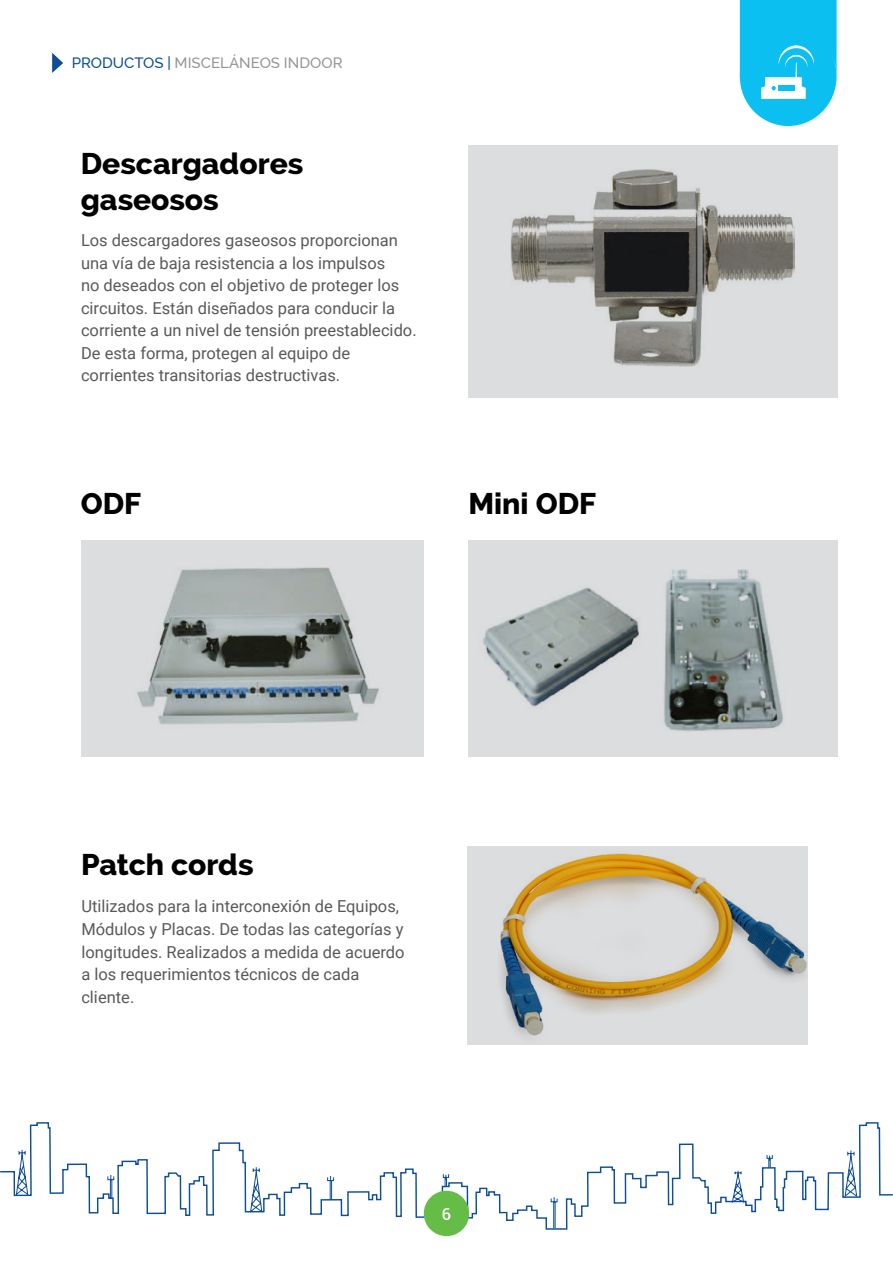
<style>
.page{position:relative;width:893px;height:1263px;background:#fff}
.page>*{position:absolute;margin:0;border:0;box-sizing:border-box;transform-origin:0 0}
.t1{font:800 30px/36px "Raleway";color:#000}
.t2{font:16.5px/22.5px "Roboto";color:#58595b}
.t3{font:500 16.5px "Roboto";color:#fff}
.t4{font:500 15px "Raleway";color:#939598}
.s1{color:#0e4e96}
</style>
<div class="page">
<svg style="left:0;top:1122px;width:893px;height:108px"></svg>
<svg style="left:844px;top:1149px;width:14px;height:49px"></svg>
<div style="left:424px;top:1191px;width:45px;height:45px;background:#65bc46;border-radius:50%"></div>
<div style="left:468px;top:145px;width:369px;height:252px;background:#dcddde"></div>
<img style="left:511px;top:169px;width:284px;height:197px">
<div style="left:81px;top:540px;width:343px;height:216px;background:#dcddde"></div>
<div style="left:468px;top:540px;width:369px;height:216px;background:#dcddde"></div>
<img style="left:137px;top:567px;width:242px;height:158px">
<img style="left:483px;top:569px;width:300px;height:162px">
<div style="left:468px;top:846px;width:340px;height:198px;background:#dcddde"></div>
<img style="left:500px;top:853px;width:307px;height:183px">
<svg style="left:740px;top:0;width:97px;height:126px;background:#32caf3"></svg>
<svg style="left:52px;top:53px;width:11px;height:20px"></svg>
<p class="t4" style="left:72px;top:54px;width:272px"><span class="s1">PRODUCTOS |</span> MISCELÁNEOS INDOOR</p>
<h1 class="t1" style="left:81px;top:145px;width:224px">Descargadores gaseosos</h1>
<p class="t2" style="left:81px;top:228px;width:337px">Los descargadores gaseosos proporcionan una vía de baja resistencia a los impulsos<br>no deseados con el objetivo de proteger los circuitos. Están diseñados para conducir la corriente a un nivel de tensión preestablecido.<br>De esta forma, protegen al equipo de corrientes transitorias destructivas.</p>
<h1 class="t1" style="left:81px;top:485px;width:62px">ODF</h1>
<h1 class="t1" style="left:468px;top:485px;width:129px">Mini ODF</h1>
<h1 class="t1" style="left:81px;top:847px;width:174px">Patch cords</h1>
<p class="t2" style="left:81px;top:895px;width:325px">Utilizados para la interconexión de Equipos, Módulos y Placas. De todas las categorías y longitudes. Realizados a medida de acuerdo a los requerimientos técnicos de cada cliente.</p>
<p class="t3" style="left:442px;top:1202px;width:11px">6</p>
</div>
